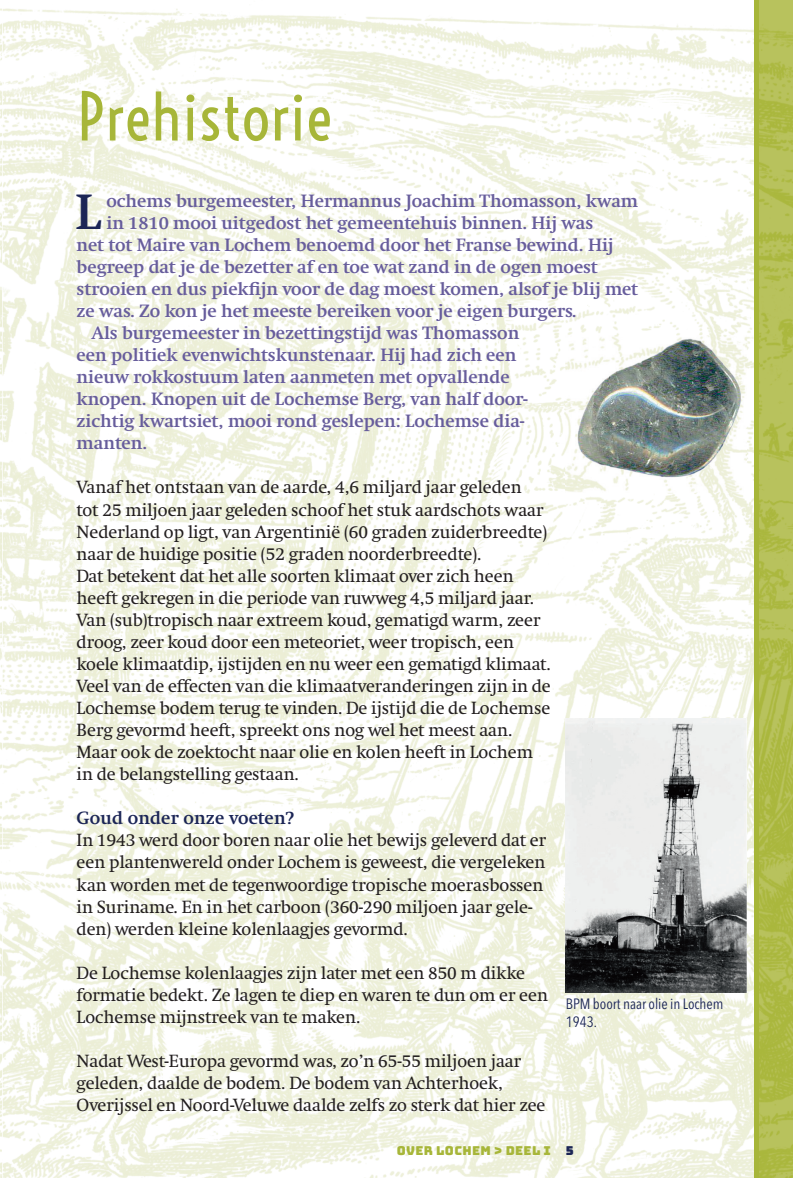
<style>
.page{position:relative;width:793px;height:1178px;background:#fff}
.page>*{position:absolute;margin:0;border:0;box-sizing:border-box;transform-origin:0 0}
.t1{font:63px "Voltaire";color:#a7b639}
.t2{font:700 48.65px "Swift 1 OT";color:#1b2556}
.t3{font:17.5px/22.1px "Swift 1 OT";color:#231f20}
.t4{font:700 17.5px "Swift 1 OT";color:#675d9c}
.t5{font:700 17.5px "Swift 1 OT";letter-spacing:.01em;color:#1b2556}
.t6{font:condensed 14.88px/17.8px "Avenir Next LT Pro";color:#1b2556}
.t7{font:12.25px "Bungee";letter-spacing:.03em;color:#a7b639}
.s1{color:#1b2556}
</style>
<div class="page">
<img style="left:0;top:0;width:793px;height:1178px">
<div style="left:754px;top:0;width:5px;height:1178px;background:#a7b639"></div>
<img style="left:566px;top:718px;width:180px;height:274px">
<img style="left:566px;top:335px;width:180px;height:158px">
<h1 class="t1" style="left:77px;top:78px;width:257px">Prehistorie</h1>
<h2 class="t2" style="left:76px;top:182px;width:28px">L</h2>
<p class="t4" style="left:106px;top:190px;width:533px">ochems burgemeester, Hermannus Joachim Thomasson, kwam</p>
<p class="t4" style="left:106px;top:212px;width:488px">in 1810 mooi uitgedost het gemeentehuis binnen. Hij was</p>
<p class="t4" style="left:77px;top:234px;width:538px">net tot Maire van Lochem benoemd door het Franse bewind. Hij</p>
<p class="t4" style="left:77px;top:256px;width:523px">begreep dat je de bezetter af en toe wat zand in de ogen moest</p>
<p class="t4" style="left:77px;top:278px;width:563px">strooien en dus piekfijn voor de dag moest komen, alsof je blij met</p>
<p class="t4" style="left:77px;top:300px;width:501px">ze was. Zo kon je het meeste bereiken voor je eigen burgers.</p>
<p class="t4" style="left:91px;top:322px;width:429px">Als burgemeester in bezettingstijd was Thomasson</p>
<p class="t4" style="left:77px;top:344px;width:441px">een politiek evenwichtskunstenaar. Hij had zich een</p>
<p class="t4" style="left:77px;top:366px;width:434px">nieuw rokkostuum laten aanmeten met opvallende</p>
<p class="t4" style="left:77px;top:388px;width:453px">knopen. Knopen uit de Lochemse Berg, van half door-</p>
<p class="t4" style="left:77px;top:410px;width:449px">zichtig kwartsiet, mooi rond geslepen: Lochemse dia-</p>
<p class="t4" style="left:77px;top:432px;width:72px">manten.</p>
<p class="t3" style="left:77px;top:476px;width:476px">Vanaf het ontstaan van de aarde, 4,6 miljard jaar geleden<br>tot 25 miljoen jaar geleden schoof het stuk aardschots waar Nederland op ligt, van Argentinië (60 graden zuiderbreedte) naar de huidige positie (52 graden noorderbreedte).<br>Dat betekent dat het alle soorten klimaat over zich heen heeft gekregen in die periode van ruwweg 4,5 miljard jaar.<br>Van (sub)tropisch naar extreem koud, gematigd warm, zeer droog, zeer koud door een meteoriet, weer tropisch, een koele klimaatdip, ijstijden en nu weer een gematigd klimaat.<br>Veel van de effecten van die klimaatveranderingen zijn in de Lochemse bodem terug te vinden. De ijstijd die de Lochem se Berg gevormd heeft, spreekt ons nog wel het meest aan.<br>Maar ook de zoektocht naar olie en kolen heeft in Lochem in de belangstelling gestaan.</p>
<p class="t5" style="left:77px;top:807px;width:219px">Goud onder onze voeten?</p>
<p class="t3" style="left:77px;top:829px;width:471px">In 1943 werd door boren naar olie het bewijs geleverd dat er een plantenwereld onder Lochem is geweest, die vergeleken kan worden met de tegenwoordige tropische moerasbossen in Suriname. En in het carboon (360-290 miljoen jaar gele&shy;den) werden kleine kolenlaagjes gevormd.</p>
<p class="t3" style="left:77px;top:961px;width:473px">De Lochemse kolenlaagjes zijn later met een 850 m dikke formatie bedekt. Ze lagen te diep en waren te dun om er een<br>Lochemse mijnstreek van te maken.</p>
<p class="t3" style="left:77px;top:1050px;width:470px">Nadat West-Europa gevormd was, zo’n 65-55 miljoen jaar geleden, daalde de bodem. De bodem van Achterhoek,<br>Overijssel en Noord-Veluwe daalde zelfs zo sterk dat hier zee</p>
<p class="t6" style="left:566px;top:994px;width:159px">BPM boort naar olie in Lochem<br>1943.</p>
<p class="t7" style="left:397px;top:1143px;width:178px">OVER LOCHEM &gt; DEEL I <span class="s1">5</span></p>
</div>
